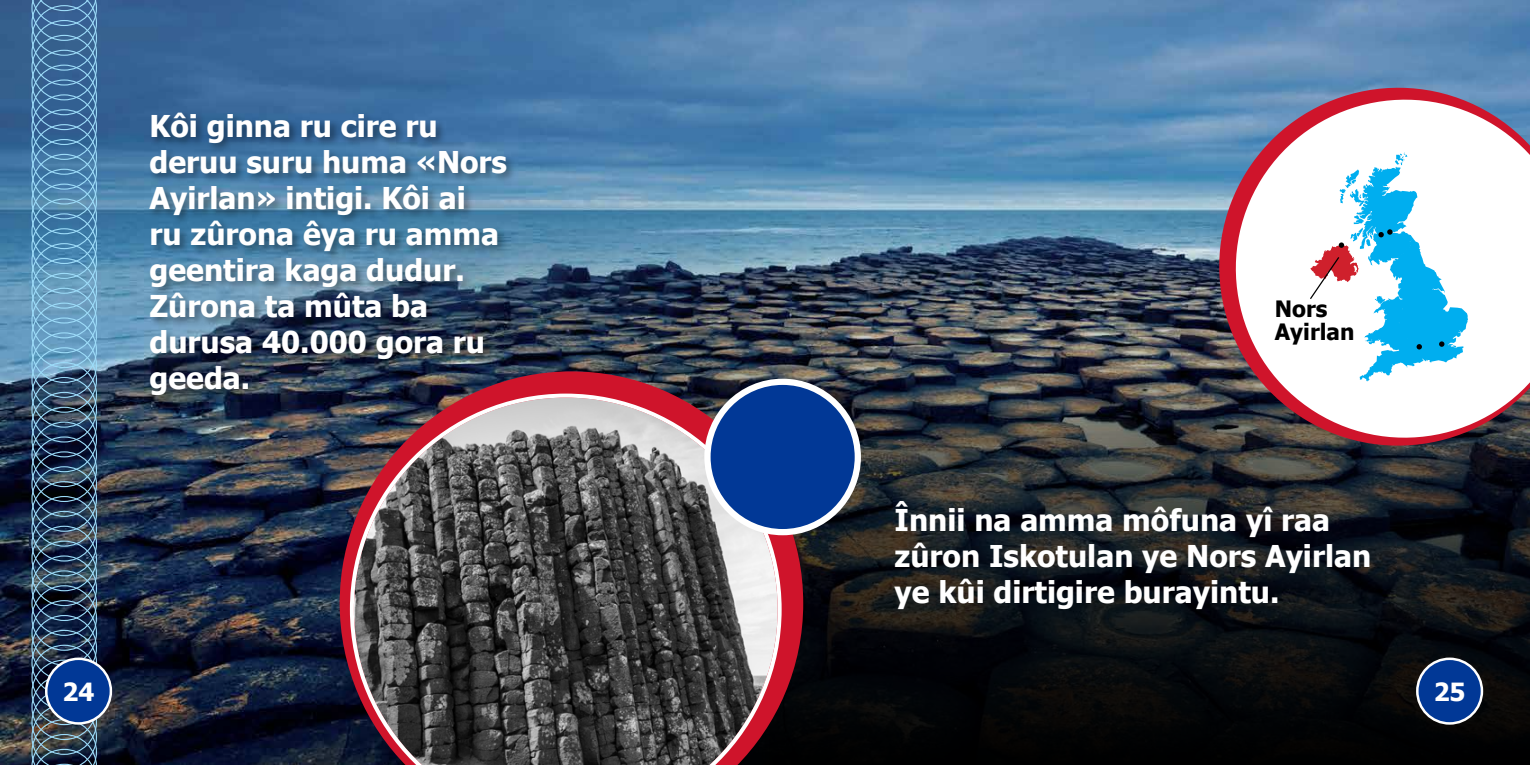
<style>
.page{position:relative;width:1530px;height:765px;background:#fff}
.page>*{position:absolute;margin:0;border:0;box-sizing:border-box;transform-origin:0 0}
.t1{font:700 30px/36px "Tahoma";color:#fff}
.t2{font:700 25px "Tahoma";color:#fff}
.t3{font:700 22.5px/22.5px "Tahoma";color:#000}
</style>
<div class="page">
<img style="left:0;top:0;width:1530px;height:765px">
<img style="left:340px;top:371px;width:463px;height:394px">
<svg style="left:350px;top:394px;width:432px;height:371px;background:#605557"></svg>
<div style="left:707px;top:382px;width:151px;height:150px;background:#013896;border-radius:50%"></div>
<div style="left:704px;top:379px;width:157px;height:156px;border:6px solid #fff;border-radius:50%"></div>
<img style="left:31px;top:704px;width:66px;height:61px">
<div style="left:31px;top:600px;width:66px;height:66px;border:1px solid #9ddcf9;border-radius:50%"></div>
<div style="left:31px;top:585px;width:66px;height:66px;border:1px solid #9ddcf9;border-radius:50%"></div>
<div style="left:31px;top:570px;width:66px;height:66px;border:1px solid #9ddcf9;border-radius:50%"></div>
<div style="left:31px;top:555px;width:66px;height:66px;border:1px solid #9ddcf9;border-radius:50%"></div>
<div style="left:31px;top:541px;width:66px;height:65px;border:1px solid #9ddcf9;border-radius:50%"></div>
<div style="left:31px;top:526px;width:66px;height:65px;border:1px solid #9ddcf9;border-radius:50%"></div>
<div style="left:31px;top:511px;width:66px;height:65px;border:1px solid #9ddcf9;border-radius:50%"></div>
<div style="left:31px;top:496px;width:66px;height:66px;border:1px solid #9ddcf9;border-radius:50%"></div>
<div style="left:31px;top:481px;width:66px;height:66px;border:1px solid #9ddcf9;border-radius:50%"></div>
<div style="left:31px;top:466px;width:66px;height:66px;border:1px solid #9ddcf9;border-radius:50%"></div>
<div style="left:31px;top:451px;width:66px;height:66px;border:1px solid #9ddcf9;border-radius:50%"></div>
<div style="left:31px;top:436px;width:66px;height:66px;border:1px solid #9ddcf9;border-radius:50%"></div>
<div style="left:31px;top:422px;width:66px;height:65px;border:1px solid #9ddcf9;border-radius:50%"></div>
<div style="left:31px;top:407px;width:66px;height:65px;border:1px solid #9ddcf9;border-radius:50%"></div>
<div style="left:31px;top:392px;width:66px;height:65px;border:1px solid #9ddcf9;border-radius:50%"></div>
<div style="left:31px;top:377px;width:66px;height:66px;border:1px solid #9ddcf9;border-radius:50%"></div>
<div style="left:31px;top:362px;width:66px;height:66px;border:1px solid #9ddcf9;border-radius:50%"></div>
<div style="left:31px;top:347px;width:66px;height:66px;border:1px solid #9ddcf9;border-radius:50%"></div>
<div style="left:31px;top:332px;width:66px;height:66px;border:1px solid #9ddcf9;border-radius:50%"></div>
<div style="left:31px;top:317px;width:66px;height:66px;border:1px solid #9ddcf9;border-radius:50%"></div>
<div style="left:31px;top:303px;width:66px;height:65px;border:1px solid #9ddcf9;border-radius:50%"></div>
<div style="left:31px;top:288px;width:66px;height:65px;border:1px solid #9ddcf9;border-radius:50%"></div>
<div style="left:31px;top:273px;width:66px;height:65px;border:1px solid #9ddcf9;border-radius:50%"></div>
<div style="left:31px;top:258px;width:66px;height:66px;border:1px solid #9ddcf9;border-radius:50%"></div>
<div style="left:31px;top:243px;width:66px;height:66px;border:1px solid #9ddcf9;border-radius:50%"></div>
<div style="left:31px;top:228px;width:66px;height:66px;border:1px solid #9ddcf9;border-radius:50%"></div>
<div style="left:31px;top:213px;width:66px;height:66px;border:1px solid #9ddcf9;border-radius:50%"></div>
<div style="left:31px;top:198px;width:66px;height:66px;border:1px solid #9ddcf9;border-radius:50%"></div>
<div style="left:31px;top:184px;width:66px;height:65px;border:1px solid #9ddcf9;border-radius:50%"></div>
<div style="left:31px;top:169px;width:66px;height:65px;border:1px solid #9ddcf9;border-radius:50%"></div>
<div style="left:31px;top:154px;width:66px;height:65px;border:1px solid #9ddcf9;border-radius:50%"></div>
<div style="left:31px;top:139px;width:66px;height:66px;border:1px solid #9ddcf9;border-radius:50%"></div>
<div style="left:31px;top:124px;width:66px;height:66px;border:1px solid #9ddcf9;border-radius:50%"></div>
<div style="left:31px;top:109px;width:66px;height:66px;border:1px solid #9ddcf9;border-radius:50%"></div>
<div style="left:31px;top:94px;width:66px;height:66px;border:1px solid #9ddcf9;border-radius:50%"></div>
<div style="left:31px;top:79px;width:66px;height:66px;border:1px solid #9ddcf9;border-radius:50%"></div>
<div style="left:31px;top:65px;width:66px;height:65px;border:1px solid #9ddcf9;border-radius:50%"></div>
<svg style="left:31px;top:0;width:66px;height:56px;background:#4c7aa6"></svg>
<svg style="left:1194px;top:63px;width:336px;height:408px;background:#4d6478"></svg>
<svg style="left:1209px;top:73px;width:321px;height:386px"></svg>
<svg style="left:1309px;top:152px;width:159px;height:230px"></svg>
<div style="left:1417px;top:659px;width:65px;height:64px;background:#013896;border-radius:50%"></div>
<div style="left:1416px;top:658px;width:67px;height:67px;border:2px solid #fff;border-radius:50%"></div>
<div style="left:147px;top:110px;width:370px;height:296px;background:#000;opacity:.41"></div>
<div style="left:46px;top:659px;width:65px;height:64px;background:#013896;border-radius:50%"></div>
<div style="left:45px;top:658px;width:67px;height:67px;border:2px solid #fff;border-radius:50%"></div>
<p class="t1" style="left:150px;top:107px;width:359px">Kôi ginna ru cire ru deruu suru huma «Nors<br>Ayirlan» intigi. Kôi ai<br>ru zûrona êya ru amma geentira kaga dudur.<br>Zûrona ta mûta ba durusa 40.000 gora ru geeda.</p>
<p class="t3" style="left:1275px;top:297px;width:81px">Nors<br>Ayirlan</p>
<p class="t1" style="left:895px;top:500px;width:478px">Înnii na amma môfuna yî raa zûron Iskotulan ye Nors Ayirlan ye kûi dirtigire burayintu.</p>
<p class="t2" style="left:63px;top:674px;width:33px">24</p>
<p class="t2" style="left:1434px;top:674px;width:33px">25</p>
</div>
